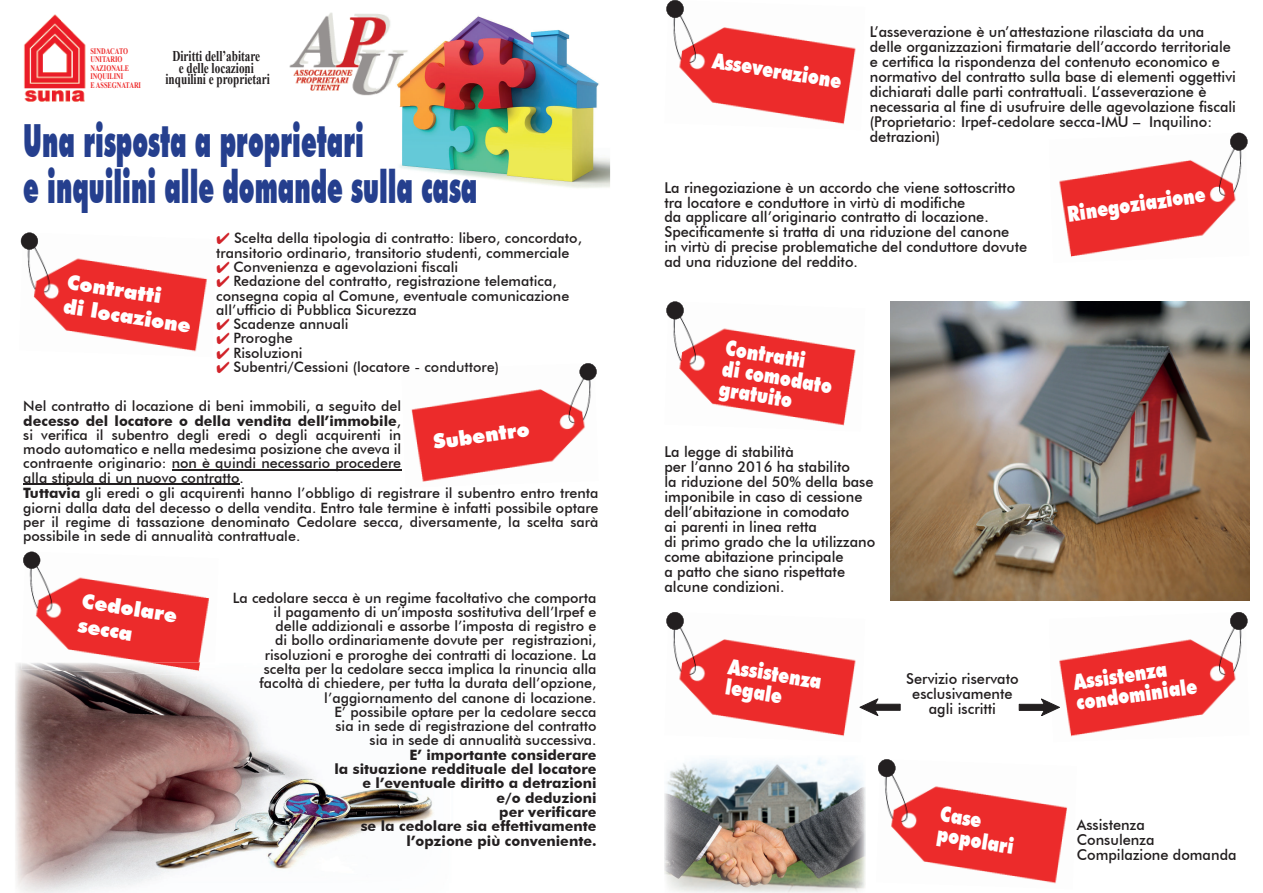
<style>
.page{position:relative;width:1263px;height:893px;background:#fff}
.page>*{position:absolute;margin:0;border:0;box-sizing:border-box;transform-origin:0 0}
.t1{font:900 45.75px/45.8px "Futura BT";color:#253f8e;scale:.53 1}
.t2{font:900 21.6px/20.7px "Futura BT";color:#fff;scale:.79 1}
.t3{font:900 20.7px/24.8px "Futura BT";color:#fff}
.t4{font:500 15px/15px "Futura BT";color:#231f20}
.t5{font:700 15px/12px "Times New Roman";color:#231f20;text-align:center;scale:.75 1}
.t6{font:500 14.25px/14.2px "Futura BT";color:#231f20}
.t7{font:700 8.55px/8.6px "Times New Roman";color:#ee2d2d;scale:.75 1}
.s1{color:#d1232a}
.s2{font-weight:700}
</style>
<div class="page">
<img style="left:15px;top:663px;width:418px;height:230px">
<img style="left:399px;top:16px;width:211px;height:172px">
<img style="left:23px;top:14px;width:63px;height:88px">
<img style="left:289px;top:12px;width:87px;height:84px">
<img style="left:376px;top:14px;width:33px;height:92px">
<img style="left:20px;top:239px;width:187px;height:113px">
<svg style="left:21px;top:232px;width:17px;height:18px"></svg>
<img style="left:401px;top:380px;width:190px;height:102px">
<svg style="left:579px;top:363px;width:18px;height:17px"></svg>
<hr style="left:172px;top:469px;width:229px;height:2px;background:#231f20">
<hr style="left:23px;top:484px;width:216px;height:1px;background:#231f20">
<img style="left:29px;top:558px;width:181px;height:104px">
<img style="left:21px;top:662px;width:194px;height:14px">
<svg style="left:23px;top:552px;width:17px;height:17px"></svg>
<img style="left:890px;top:301px;width:359px;height:299px">
<img style="left:673px;top:18px;width:183px;height:107px">
<svg style="left:666px;top:0;width:18px;height:18px"></svg>
<img style="left:1059px;top:139px;width:189px;height:118px">
<svg style="left:1230px;top:133px;width:17px;height:18px"></svg>
<img style="left:673px;top:319px;width:183px;height:107px">
<svg style="left:666px;top:301px;width:18px;height:18px"></svg>
<img style="left:1059px;top:618px;width:189px;height:119px">
<svg style="left:1230px;top:612px;width:17px;height:18px"></svg>
<img style="left:673px;top:630px;width:183px;height:107px">
<svg style="left:666px;top:612px;width:18px;height:18px"></svg>
<img style="left:884px;top:765px;width:184px;height:119px">
<svg style="left:878px;top:759px;width:17px;height:18px"></svg>
<img style="left:664px;top:758px;width:201px;height:135px">
<svg style="left:1019px;top:699px;width:40px;height:17px"></svg>
<svg style="left:859px;top:698px;width:41px;height:18px"></svg>
<p class="t7" style="left:90px;top:46px;width:69px">SINDACATO<br>UNITARIO<br>NAZIONALE<br>INQUILINI<br>E ASSEGNATARI</p>
<p class="t5" style="left:166px;top:49px;width:141px">Diritti dell’abitare<br>e delle locazioni inquilini e proprietari</p>
<p class="t1" style="left:23px;top:118px;width:858px">Una risposta a proprietari<br>e inquilini alle domande sulla casa</p>
<p class="t3" style="left:69px;top:269px;width:130px;rotate:9deg">Contratti<br>di locazione</p>
<p class="t6" style="left:216px;top:231px;width:367px"><span class="s1">✔</span> Scelta della tipologia di contratto: libero, concordato, transitorio ordinario, transitorio studenti, commerciale</p>
<p class="t6" style="left:216px;top:260px;width:243px"><span class="s1">✔</span> Convenienza e agevolazioni fiscali</p>
<p class="t6" style="left:216px;top:274px;width:354px"><span class="s1">✔</span> Redazione del contratto, registrazione telematica, consegna copia al Comune, eventuale comunicazione all’ufficio di Pubblica Sicurezza</p>
<p class="t6" style="left:216px;top:317px;width:134px"><span class="s1">✔</span> Scadenze annuali</p>
<p class="t6" style="left:216px;top:331px;width:78px"><span class="s1">✔</span> Proroghe</p>
<p class="t6" style="left:216px;top:345px;width:88px"><span class="s1">✔</span> Risoluzioni</p>
<p class="t6" style="left:216px;top:360px;width:284px"><span class="s1">✔</span> Subentri/Cessioni (locatore - conduttore)</p>
<p class="t6" style="left:23px;top:399px;width:379px;text-align:justify">Nel contratto di locazione di beni immobili, a seguito del <span class="s2">decesso del locatore o della vendita dell’immobile</span>, si verifica il subentro degli eredi o degli acquirenti in modo automatico e nella medesima posizione che aveva il contraente originario: non è quindi necessario procedere alla stipula di un nuovo contratto.</p>
<p class="t6" style="left:23px;top:486px;width:577px;text-align:justify"><span class="s2">Tuttavia</span> gli eredi o gli acquirenti hanno l’obbligo di registrare il subentro entro trenta giorni dalla data del decesso o della vendita. Entro tale termine è infatti possibile optare per il regime di tassazione denominato Cedolare secca, diversamente, la scelta sarà possibile in sede di annualità contrattuale.</p>
<p class="t3" style="left:432px;top:430px;width:98px;rotate:-8deg">Subentro</p>
<p class="t3" style="left:84px;top:588px;width:98px;rotate:9deg">Cedolare secca</p>
<p class="t6" style="left:233px;top:590px;width:365px;text-align:right">La cedolare secca è un regime facoltativo che comporta il pagamento di un’imposta sostitutiva dell’Irpef e<br>delle addizionali e assorbe l’imposta di registro e<br>di bollo ordinariamente dovute per registrazioni, risoluzioni e proroghe dei contratti di locazione. La scelta per la cedolare secca implica la rinuncia alla facoltà di chiedere, per tutta la durata dell’opzione, l’aggiornamento del canone di locazione.<br>E’ possibile optare per la cedolare secca<br>sia in sede di registrazione del contratto<br>sia in sede di annualità successiva.<br><span class="s2">E’ importante considerare<br>la situazione reddituale del locatore<br>e l’eventuale diritto a detrazioni<br>e/o deduzioni<br>per verificare<br>se la cedolare sia effettivamente<br>l’opzione più conveniente.</span></p>
<p class="t2" style="left:714px;top:50px;width:166px;rotate:9deg">Asseverazione</p>
<p class="t4" style="left:870px;top:24px;width:368px">L’asseverazione è un’attestazione rilasciata da una delle organizzazioni firmatarie dell’accordo territoriale e certifica la rispondenza del contenuto economico e normativo del contratto sulla base di elementi oggettivi dichiarati dalle parti contrattuali. L’asseverazione è necessaria al fine di usufruire delle agevolazione fiscali (Proprietario: Irpef-cedolare secca-IMU – Inquilino: detrazioni)</p>
<p class="t4" style="left:664px;top:180px;width:364px">La rinegoziazione è un accordo che viene sottoscritto tra locatore e conduttore in virtù di modifiche<br>da applicare all’originario contratto di locazione.<br>Specificamente si tratta di una riduzione del canone<br>in virtù di precise problematiche del conduttore dovute ad una riduzione del reddito.</p>
<p class="t2" style="left:727px;top:337px;width:142px;rotate:9deg">Contratti<br>di comodato gratuito</p>
<p class="t4" style="left:664px;top:444px;width:212px">La legge di stabilità<br>per l’anno 2016 ha stabilito<br>la riduzione del 50% della base imponibile in caso di cessione dell’abitazione in comodato<br>ai parenti in linea retta<br>di primo grado che la utilizzano come abitazione principale<br>a patto che siano rispettate alcune condizioni.</p>
<p class="t2" style="left:730px;top:656px;width:121px;rotate:9deg">Assistenza legale</p>
<p class="t4" style="left:906px;top:671px;width:114px;text-align:center">Servizio riservato esclusivamente agli iscritti</p>
<p class="t2" style="left:942px;top:803px;width:100px;rotate:9deg">Case popolari</p>
<p class="t2" style="left:1066px;top:203px;width:178px;rotate:-8deg">Rinegoziazione</p>
<p class="t2" style="left:1072px;top:672px;width:156px;rotate:-8deg">Assistenza condominiale</p>
<p class="t4" style="left:1077px;top:817px;width:161px">Assistenza<br>Consulenza<br>Compilazione domanda</p>
</div>
